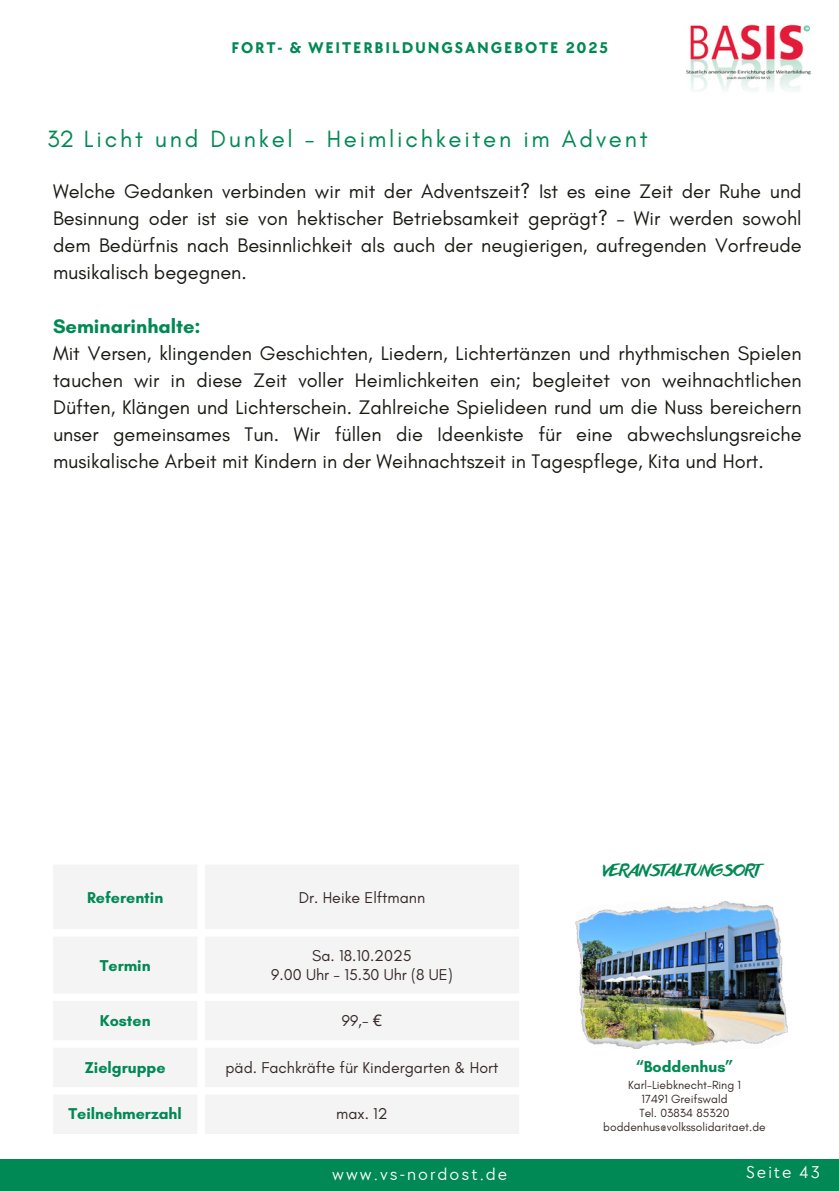
<style>
.page{position:relative;width:839px;height:1191px;background:#fff}
.page>*{position:absolute;margin:0;border:0;box-sizing:border-box;transform-origin:0 0}
.t1{font:24px "Glacial Indifference";letter-spacing:.115em;color:#008954}
.t2{font:20px/27px "Glacial Indifference";color:#181b13;text-align:justify}
.t3{font:17.6px "TT Chocolates";letter-spacing:.115em;color:#fff}
.t4{font:16px "Glacial Indifference";color:#372a28}
.t5{font:700 16px "Glacial Indifference";color:#008954}
.t6{font:700 16px "TT Chocolates";letter-spacing:.115em;color:#008954}
.t7{font:16px "Anothershabby";color:#008954}
.t8{font:12px "Glacial Indifference";color:#372a28}
.s1{font-weight:700;color:#008954}
.s2{font-family:"Noto Sans"}
</style>
<div class="page">
<div style="left:0;top:1159px;width:838px;height:32px;background:#008954"></div>
<img style="left:686px;top:24px;width:125px;height:67px">
<svg style="left:53px;top:865px;width:466px;height:269px;fill:#f4f4f4"></svg>
<img style="left:575px;top:902px;width:212px;height:147px">
<p class="t6" style="left:231px;top:39px;width:378px">FORT- &amp; WEITERBILDUNGSANGEBOTE 2025</p>
<p class="t1" style="left:47px;top:124px;width:602px">32 Licht und Dunkel - Heimlichkeiten im Advent</p>
<p class="t2" style="left:53px;top:177px;width:750px">Welche Gedanken verbinden wir mit der Adventszeit? Ist es eine Zeit der Ruhe und Besinnung oder ist sie von hektischer Betriebsamkeit geprägt? – Wir werden sowohl dem Bedürfnis nach Besinnlichkeit als auch der neugierigen, aufregenden Vorfreude musikalisch begegnen.</p>
<h3 class="t2" style="left:53px;top:312px;width:750px;text-align:left"><span class="s1">Seminarinhalte:<br></span>Mit Versen, klingenden Geschichten, Liedern, Lichtertänzen und rhythmischen Spielen tauchen wir in diese Zeit voller Heimlichkeiten ein; begleitet von weihnachtlichen Düften, Klängen und Lichterschein. Zahlreiche Spielideen rund um die Nuss bereichern unser gemeinsames Tun. Wir füllen die Ideenkiste für eine abwechslungsreiche musikalische Arbeit mit Kindern in der Weihnachtszeit in Tagespflege, Kita und Hort.</h3>
<h1 class="t5" style="left:87px;top:887px;width:78px">Referentin</h1>
<h2 class="t4" style="left:299px;top:887px;width:128px">Dr. Heike Elftmann</h2>
<h2 class="t5" style="left:100px;top:955px;width:52px">Termin</h2>
<p class="t4" style="left:312px;top:946px;width:101px">Sa. 18.10.2025</p>
<p class="t4" style="left:271px;top:965px;width:183px">9.00 Uhr - 15.30 Uhr (8 UE)</p>
<p class="t5" style="left:100px;top:1011px;width:52px">Kosten</p>
<p class="t4" style="left:342px;top:1011px;width:42px">99,- <span class="s2">€</span></p>
<p class="t5" style="left:85px;top:1057px;width:82px">Zielgruppe</p>
<p class="t4" style="left:225px;top:1057px;width:274px">päd. Fachkräfte für Kindergarten &amp; Hort</p>
<p class="t5" style="left:69px;top:1104px;width:115px">Teilnehmerzahl</p>
<p class="t4" style="left:336px;top:1104px;width:53px">max. 12</p>
<h4 class="t3" style="left:332px;top:1164px;width:176px">www.vs-nordost.de</h4>
<p class="t7" style="left:603px;top:862px;width:158px">VERANSTALTUNGSORT</p>
<p class="t5" style="left:635px;top:1057px;width:99px">“Boddenhus”</p>
<p class="t8" style="left:628px;top:1078px;width:114px">Karl-Liebknecht-Ring 1</p>
<p class="t8" style="left:641px;top:1092px;width:87px">17491 Greifswald</p>
<p class="t8" style="left:639px;top:1106px;width:92px">Tel. 03834 85320</p>
<p class="t8" style="left:603px;top:1120px;width:164px">boddenhus@volkssolidaritaet.de</p>
<p class="t3" style="left:746px;top:1163px;width:75px">Seite 43</p>
</div>
